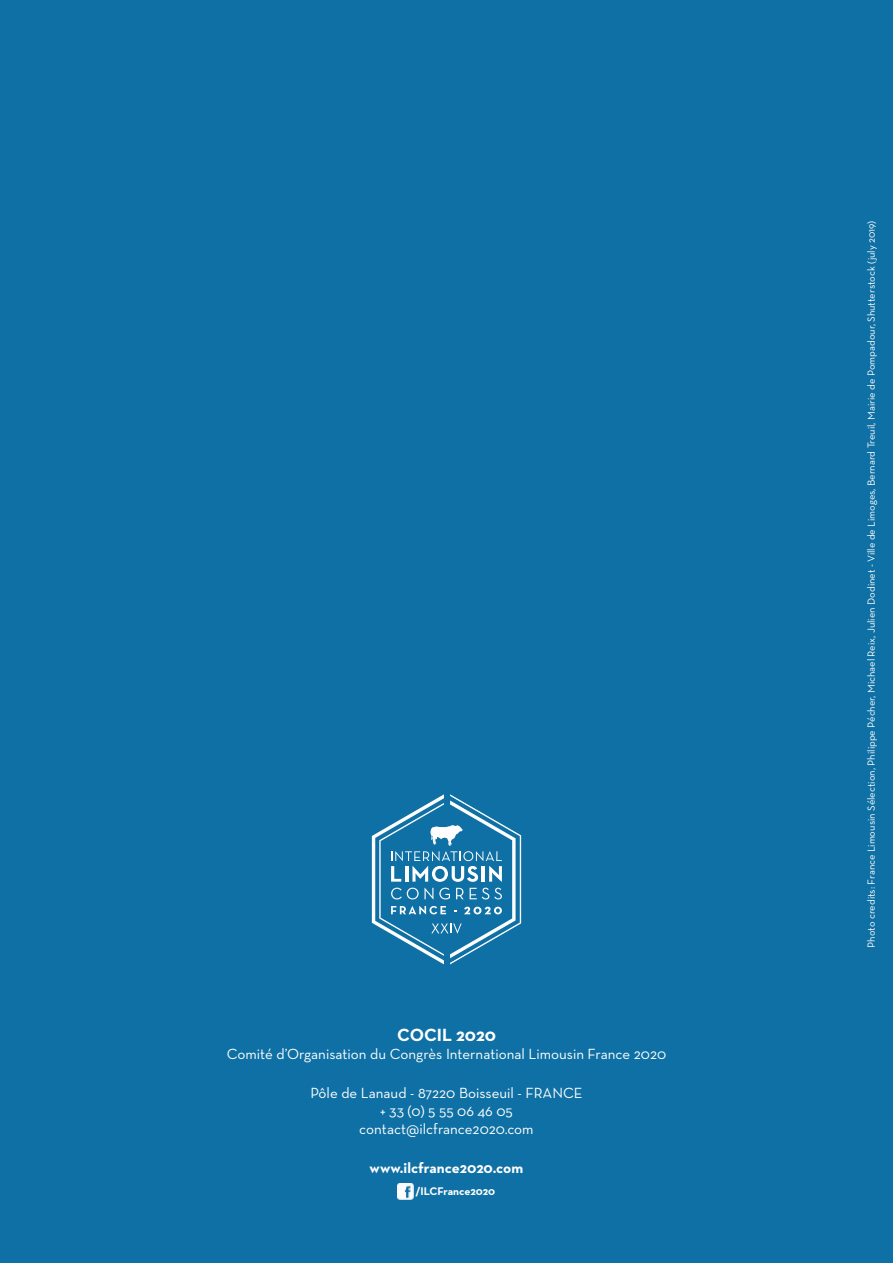
<style>
.page{position:relative;width:893px;height:1263px;background:#0e70a4}
.page>*{position:absolute;margin:0;border:0;box-sizing:border-box;transform-origin:0 0}
.t1{font:700 18px "Neutra Text";color:#fff}
.t2{font:15px/18px "Neutra Text";color:#fff;text-align:center}
.t3{font:700 15px "Neutra Text";color:#fff}
.t4{font:700 11.25px "Neutra Text";color:#fff}
.t5{font:10.5px "Neutra Text";color:#fff}
</style>
<div class="page">
<svg style="left:372px;top:794px;width:149px;height:170px"></svg>
<img style="left:398px;top:1184px;width:15px;height:15px">
<h1 class="t1" style="left:397px;top:1023px;width:100px">COCIL 2020</h1>
<h2 class="t2" style="left:227px;top:1044px;width:441px">Comité d’Organisation du Congrès International Limousin France 2020</h2>
<h2 class="t2" style="left:310px;top:1084px;width:274px">Pôle de Lanaud - 87220 Boisseuil - FRANCE + 33 (0) 5 55 06 46 05 contact@ilcfrance2020.com</h2>
<h2 class="t3" style="left:370px;top:1159px;width:155px">www.ilcfrance2020.com</h2>
<p class="t4" style="left:416px;top:1184px;width:81px">/ILCFrance2020</p>
<p class="t5" style="left:865px;top:948px;width:729px;rotate:-90deg">Photo credits: France Limousin Sélection, Philippe Pécher, Michael Reix, Julien Dodinet - Ville de Limoges, Bernard Treuil, Mairie de Pompadour, Shutterstock (july 2019)</p>
</div>
